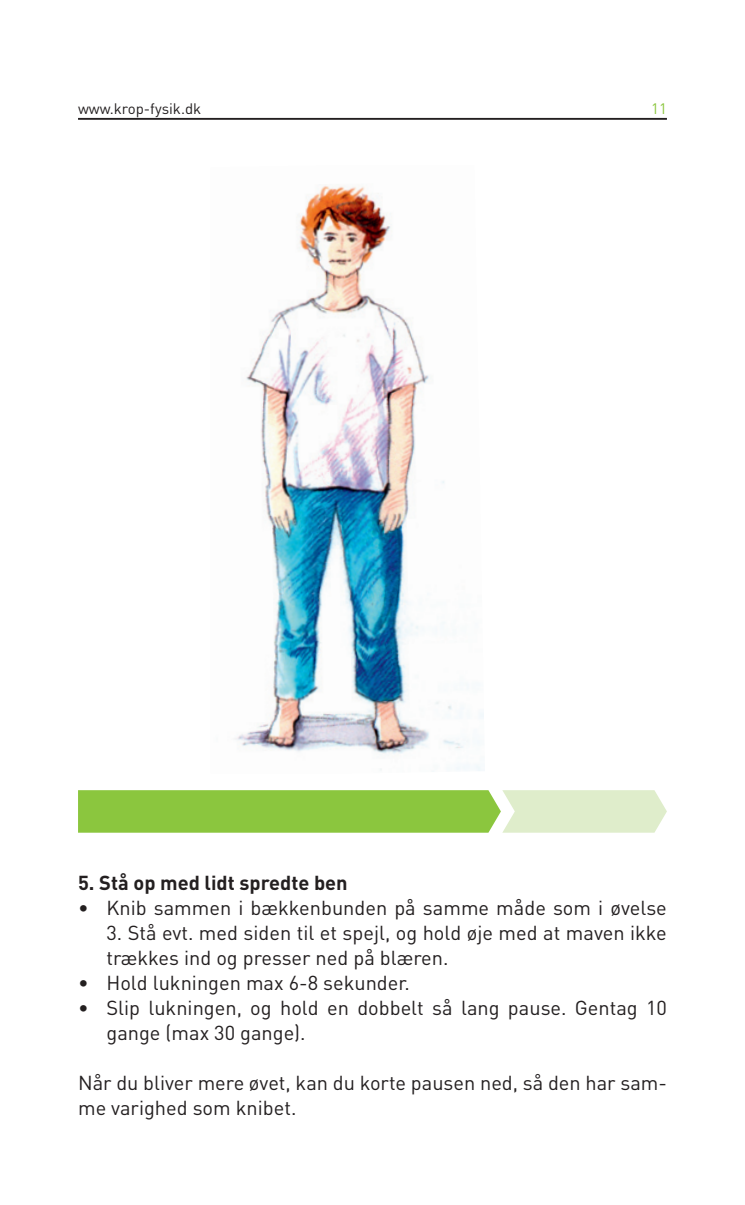
<style>
.page{position:relative;width:745px;height:1205px;background:#fff}
.page>*{position:absolute;margin:0;border:0;box-sizing:border-box;transform-origin:0 0}
.t1{font:20px/25px "DIN";color:#231f20}
.t2{font:700 20px "DIN";color:#231f20}
.t3{font:15px "DIN";color:#231f20}
.t4{font:15px "DIN";color:#8bc63e}
</style>
<div class="page">
<hr style="left:78px;top:118px;width:588px;height:2px;background:#231f20">
<svg style="left:78px;top:790px;width:588px;height:43px;background:#a5d269"></svg>
<img style="left:235px;top:185px;width:249px;height:587px">
<p class="t3" style="left:78px;top:99px;width:125px">www.krop-fysik.dk</p>
<p class="t4" style="left:650px;top:99px;width:17px">11</p>
<p class="t2" style="left:78px;top:870px;width:271px">5. Stå op med lidt spredte ben</p>
<p class="t1" style="left:78px;top:895px;width:590px">• Knib sammen i bækkenbunden på samme måde som i øvelse</p>
<p class="t1" style="left:106px;top:920px;width:561px">3. Stå evt. med siden til et spejl, og hold øje med at maven ikke trækkes ind og presser ned på blæren.</p>
<p class="t1" style="left:78px;top:970px;width:333px">• Hold lukningen max 6-8 sekunder.</p>
<p class="t1" style="left:106px;top:995px;width:561px;text-indent:-28px">• Slip lukningen, og hold en dobbelt så lang pause. Gentag 10 gange (max 30 gange).</p>
<p class="t1" style="left:78px;top:1070px;width:590px">Når du bliver mere øvet, kan du korte pausen ned, så den har sam&shy;me varighed som knibet.</p>
</div>
